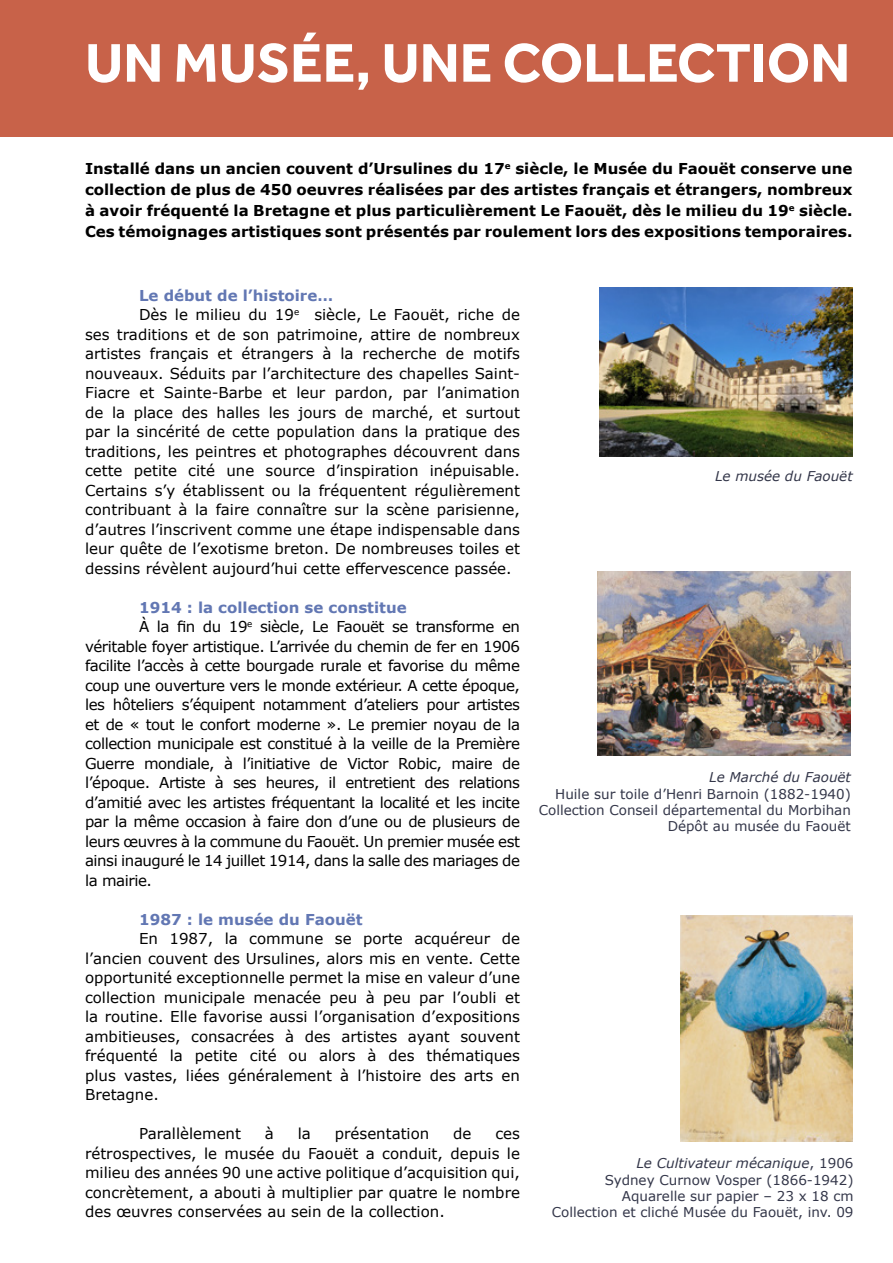
<style>
.page{position:relative;width:893px;height:1263px;background:#fff}
.page>*{position:absolute;margin:0;border:0;box-sizing:border-box;transform-origin:0 0}
.t1{font:700 56.25px "Effra";color:#fff}
.t2{font:15px/19.5px "Verdana";color:#000;text-align:justify}
.t3{font:15px "Verdana";letter-spacing:-.03em;color:#000}
.t4{font:700 15px/21px "Verdana";color:#000;text-align:justify}
.t5{font:700 15px "Verdana";color:#6277b3}
.t6{font:13.5px/16.2px "Verdana";color:#333649;text-align:right}
.t7{font:italic 13.5px "Verdana";color:#333649}
.s1{font-style:italic}
</style>
<div class="page">
<img style="left:598px;top:571px;width:253px;height:184px">
<img style="left:680px;top:915px;width:173px;height:227px">
<div style="left:0;top:0;width:893px;height:137px;background:#c86249"></div>
<img style="left:600px;top:287px;width:253px;height:170px">
<h1 class="t1" style="left:85px;top:33px;width:767px">UN MUSÉE, UNE COLLECTION</h1>
<p class="t4" style="left:85px;top:159px;width:769px">Installé dans un ancien couvent d’Ursulines du 17<sup>e</sup> siècle, le Musée du Faouët conserve une collection de plus de 450 oeuvres réalisées par des artistes français et étrangers, nombreux à avoir fréquenté la Bretagne et plus particulièrement Le Faouët, dès le milieu du 19<sup>e</sup> siècle.<br>Ces témoignages artistiques sont présentés par roulement lors des expositions temporaires.</p>
<p class="t5" style="left:139px;top:288px;width:196px">Le début de l’histoire…</p>
<p class="t2" style="left:139px;top:305px;width:382px">Dès le milieu du 19<sup>e</sup> siècle, Le Faouët, riche de</p>
<p class="t2" style="left:85px;top:324px;width:436px">ses traditions et de son patrimoine, attire de nombreux</p>
<p class="t2" style="left:85px;top:344px;width:436px">artistes français et étrangers à la recherche de motifs</p>
<p class="t2" style="left:85px;top:363px;width:436px">nouveaux. Séduits par l’architecture des chapelles Saint-</p>
<p class="t2" style="left:85px;top:383px;width:436px">Fiacre et Sainte-Barbe et leur pardon, par l’animation</p>
<p class="t2" style="left:85px;top:402px;width:436px">de la place des halles les jours de marché, et surtout</p>
<p class="t2" style="left:85px;top:422px;width:436px">par la sincérité de cette population dans la pratique des</p>
<p class="t2" style="left:85px;top:441px;width:436px">traditions, les peintres et photographes découvrent dans</p>
<p class="t2" style="left:85px;top:461px;width:436px">cette petite cité une source d’inspiration inépuisable.</p>
<p class="t2" style="left:85px;top:480px;width:436px">Certains s’y établissent ou la fréquentent régulièrement</p>
<p class="t2" style="left:85px;top:500px;width:436px">contribuant à la faire connaître sur la scène parisienne,</p>
<p class="t2" style="left:85px;top:519px;width:436px">d’autres l’inscrivent comme une étape indispensable dans</p>
<p class="t2" style="left:85px;top:539px;width:436px">leur quête de l’exotisme breton. De nombreuses toiles et</p>
<p class="t2" style="left:85px;top:558px;width:428px">dessins révèlent aujourd’hui cette effervescence passée.</p>
<p class="t5" style="left:139px;top:600px;width:269px">1914 : la collection se constitue</p>
<p class="t3" style="left:139px;top:616px;width:382px">À la fin du 19<sup>e</sup> siècle, Le Faouët se transforme en</p>
<p class="t3" style="left:85px;top:636px;width:436px">véritable foyer artistique. L’arrivée du chemin de fer en 1906</p>
<p class="t3" style="left:85px;top:655px;width:436px">facilite l’accès à cette bourgade rurale et favorise du même</p>
<p class="t3" style="left:85px;top:675px;width:437px">coup une ouverture vers le monde extérieur. A cette époque,</p>
<p class="t3" style="left:85px;top:694px;width:436px">les hôteliers s’équipent notamment d’ateliers pour artistes</p>
<p class="t3" style="left:85px;top:714px;width:436px">et de « tout le confort moderne ». Le premier noyau de la</p>
<p class="t3" style="left:85px;top:733px;width:436px">collection municipale est constitué à la veille de la Première</p>
<p class="t3" style="left:85px;top:753px;width:436px">Guerre mondiale, à l’initiative de Victor Robic, maire de</p>
<p class="t3" style="left:85px;top:772px;width:436px">l’époque. Artiste à ses heures, il entretient des relations</p>
<p class="t3" style="left:85px;top:792px;width:436px">d’amitié avec les artistes fréquentant la localité et les incite</p>
<p class="t3" style="left:85px;top:811px;width:436px">par la même occasion à faire don d’une ou de plusieurs de</p>
<p class="t3" style="left:85px;top:831px;width:436px">leurs œuvres à la commune du Faouët. Un premier musée est</p>
<p class="t3" style="left:85px;top:850px;width:436px">ainsi inauguré le 14 juillet 1914, dans la salle des mariages de</p>
<p class="t3" style="left:85px;top:870px;width:68px">la mairie.</p>
<p class="t5" style="left:139px;top:912px;width:225px">1987 : le musée du Faouët</p>
<p class="t2" style="left:85px;top:929px;width:436px;text-indent:54px">En 1987, la commune se porte acquéreur de l’ancien couvent des Ursulines, alors mis en vente. Cette opportunité exceptionnelle permet la mise en valeur d’une collection municipale menacée peu à peu par l’oubli et la routine. Elle favorise aussi l’organisation d’expositions ambitieuses, consacrées à des artistes ayant souvent fréquenté la petite cité ou alors à des thématiques plus vastes, liées généralement à l’histoire des arts en Bretagne.</p>
<p class="t2" style="left:139px;top:1124px;width:103px">Parallèlement</p>
<p class="t2" style="left:265px;top:1124px;width:11px">à</p>
<p class="t2" style="left:298px;top:1124px;width:15px">la</p>
<p class="t2" style="left:335px;top:1124px;width:96px">présentation</p>
<p class="t2" style="left:453px;top:1124px;width:20px">de</p>
<p class="t2" style="left:85px;top:1124px;width:436px;text-indent:410px">ces rétrospectives, le musée du Faouët a conduit, depuis le milieu des années 90 une active politique d’acquisition qui, concrètement, a abouti à multiplier par quatre le nombre des œuvres conservées au sein de la collection.</p>
<p class="t7" style="left:715px;top:470px;width:139px">Le musée du Faouët</p>
<p class="t7" style="left:709px;top:771px;width:143px">Le Marché du Faouët</p>
<p class="t6" style="left:539px;top:785px;width:314px">Huile sur toile d’Henri Barnoin (1882-1940)<br>Collection Conseil départemental du Morbihan<br>Dépôt au musée du Faouët</p>
<p class="t6" style="left:552px;top:1155px;width:303px"><span class="s1">Le Cultivateur mécanique</span>, 1906<br>Sydney Curnow Vosper (1866-1942)<br>Aquarelle sur papier – 23 x 18 cm<br>Collection et cliché Musée du Faouët, inv. 09</p>
</div>
